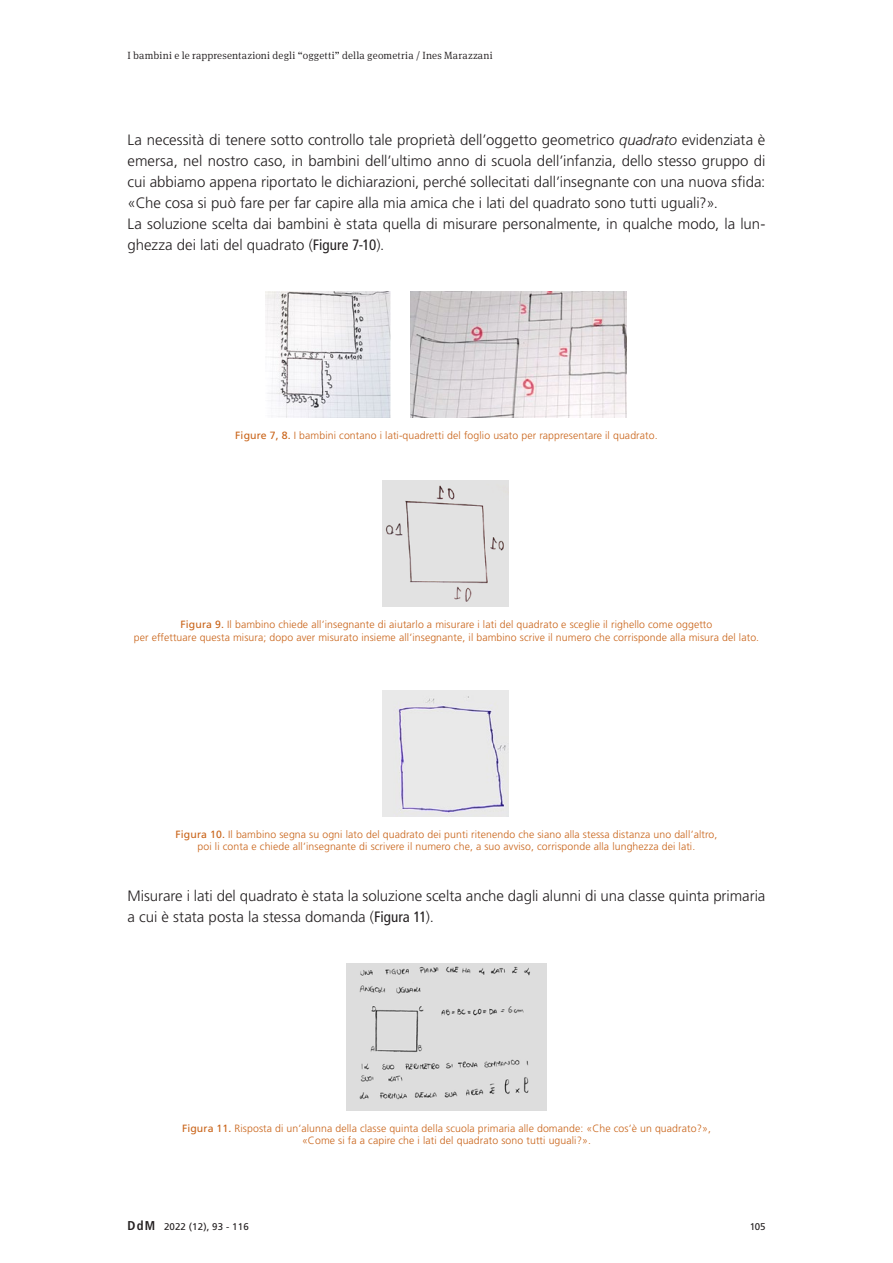
<style>
.page{position:relative;width:893px;height:1263px;background:#fff}
.page>*{position:absolute;margin:0;border:0;box-sizing:border-box;transform-origin:0 0}
.Normal_2{font:300 15px/21px "Frutiger LT Pro";letter-spacing:-.005em;color:#231f20}
.t1{font:12.75px "Frutiger LT 67 Bd Cn";color:#231f20}
.dida{font:300 10.5px "Frutiger LT Pro";letter-spacing:.01em;color:#c96318}
.t2{font:300 10.5px "Meta Serif OT";letter-spacing:.015em;color:#231f20}
.cit_piè_di_pagina{font:9.75px "Frutiger LT Pro";letter-spacing:.01em;color:#231f20}
.s1{font-family:"Frutiger LT 46 Lt It";font-weight:400}
.s2{font-family:"Frutiger LT 57 Cn";font-weight:400}
.s3{font-weight:400}
</style>
<div class="page">
<img style="left:266px;top:292px;width:124px;height:126px">
<img style="left:410px;top:292px;width:217px;height:126px">
<div style="left:383px;top:481px;width:126px;height:126px;background:#e2e2e2"></div>
<img style="left:383px;top:691px;width:126px;height:126px">
<img style="left:346px;top:964px;width:201px;height:147px">
<p class="t2" style="left:128px;top:49px;width:367px">I bambini e le rappresentazioni degli “oggetti” della geometria / Ines Marazzani</p>
<p class="Normal_2" style="left:128px;top:129px;width:639px;text-align:justify">La necessità di tenere sotto controllo tale proprietà dell’oggetto geometrico <span class="s1">quadrato</span> evidenziata è emersa, nel nostro caso, in bambini dell’ultimo anno di scuola dell’infanzia, dello stesso gruppo di cui abbiamo appena riportato le dichiarazioni, perché sollecitati dall’insegnante con una nuova sfida: «Che cosa si può fare per far capire alla mia amica che i lati del quadrato sono tutti uguali?».</p>
<p class="Normal_2" style="left:128px;top:213px;width:639px">La soluzione scelta dai bambini è stata quella di misurare personalmente, in qualche modo, la lun&shy;ghezza dei lati del quadrato (<span class="s2">Figure 7-10</span>).</p>
<p class="dida" style="left:235px;top:429px;width:424px"><span class="s3">Figure 7, 8.</span> I bambini contano i lati-quadretti del foglio usato per rappresentare il quadrato.</p>
<p class="dida" style="left:181px;top:618px;width:533px"><span class="s3">Figura 9.</span> Il bambino chiede all’insegnante di aiutarlo a misurare i lati del quadrato e sceglie il righello come oggetto</p>
<p class="dida" style="left:134px;top:631px;width:627px">per effettuare questa misura; dopo aver misurato insieme all’insegnante, il bambino scrive il numero che corrisponde alla misura del lato.</p>
<p class="dida" style="left:176px;top:828px;width:543px"><span class="s3">Figura 10.</span> Il bambino segna su ogni lato del quadrato dei punti ritenendo che siano alla stessa distanza uno dall’altro,</p>
<p class="dida" style="left:198px;top:840px;width:499px">poi li conta e chiede all’insegnante di scrivere il numero che, a suo avviso, corrisponde alla lunghezza dei lati.</p>
<p class="Normal_2" style="left:128px;top:885px;width:639px">Misurare i lati del quadrato è stata la soluzione scelta anche dagli alunni di una classe quinta primaria a cui è stata posta la stessa domanda (<span class="s2">Figura 11</span>).</p>
<p class="dida" style="left:182px;top:1122px;width:530px"><span class="s3">Figura 11.</span> Risposta di un’alunna della classe quinta della scuola primaria alle domande: «Che cos’è un quadrato?»,</p>
<p class="dida" style="left:302px;top:1134px;width:290px">«Come si fa a capire che i lati del quadrato sono tutti uguali?».</p>
<p class="t1" style="left:128px;top:1218px;width:29px">DdM</p>
<p class="cit_piè_di_pagina" style="left:750px;top:1221px;width:17px">105</p>
<p class="cit_piè_di_pagina" style="left:164px;top:1221px;width:86px">2022 (12), 93 - 116</p>
</div>
